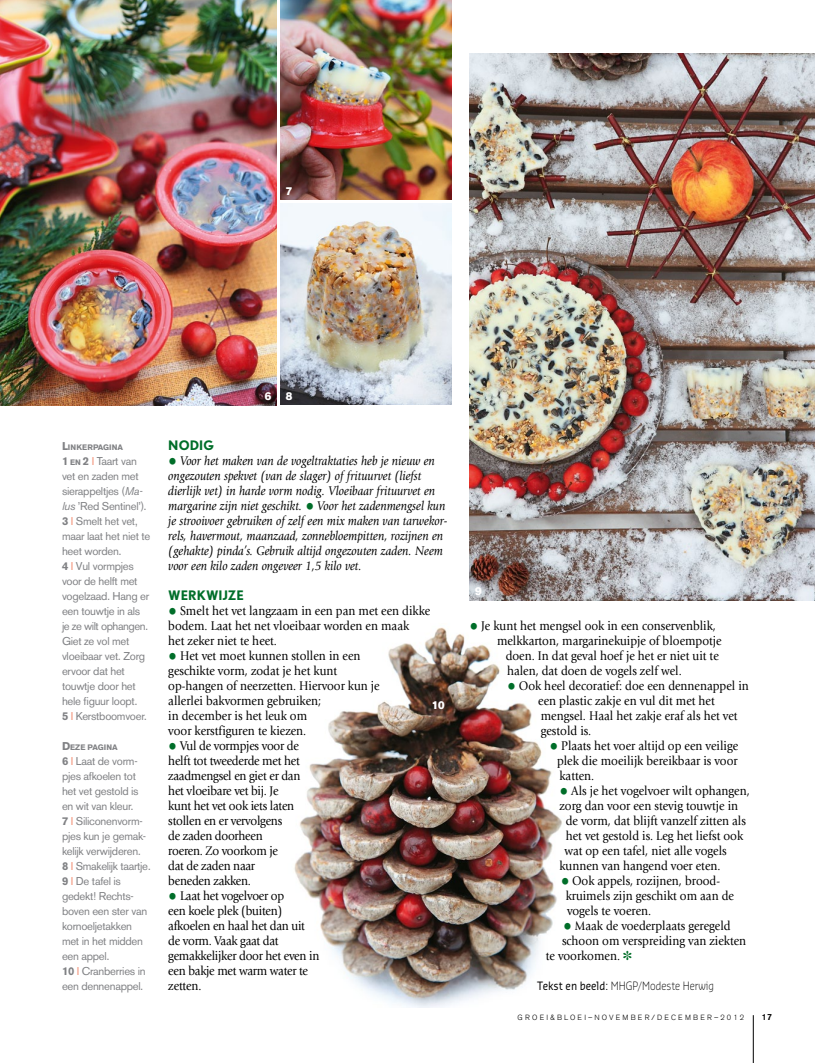
<style>
.page{position:relative;width:815px;height:1063px;background:#fff}
.page>*{position:absolute;margin:0;border:0;box-sizing:border-box;transform-origin:0 0}
.t1{font:13.12px/15px "Giovanni Std";color:#000;scale:.9 1}
.t2{font:italic 13.12px/15px "Giovanni Std";color:#000;scale:.9 1}
.t3{font:13.12px/15px "Giovanni Std";letter-spacing:-.02em;color:#000;scale:.9 1}
.t4{font:700 13.12px "Nobel";color:#006e29}
.t5{font:11.25px/15px "Standard Grot ST";letter-spacing:-.025em;color:#808184}
.t6{font:300 11.25px "Sansa Std";color:#000;scale:.9 1}
.t7{font:11.25px "Standard Grot ST Super";color:#fff;scale:.9 1}
.t8{font:500 8.75px "Standard Grot ST";color:#000}
.t9{font:700 7.88px "Standard Grot ST";letter-spacing:.005em;color:#808184}
.t10{font:300 7.5px "Standard Grot ST";letter-spacing:.29em;color:#000}
.s1{font-size:11.25px}
.s2{font-weight:700}
.s3{font-weight:700;font-size:7.88px}
.s4{color:#f3967e}
.s5{font-style:italic}
.s6{font-size:18.75px;color:#006e29}
.s7{font-style:italic;font-size:18.75px;color:#006e29}
.s8{font-weight:400}
</style>
<div class="page">
<hr style="left:753px;top:1015px;width:1px;height:48px;background:#000">
<img style="left:294px;top:627px;width:268px;height:381px">
<img style="left:469px;top:54px;width:346px;height:546px">
<img style="left:0;top:0;width:277px;height:405px">
<img style="left:280px;top:0;width:172px;height:200px">
<img style="left:280px;top:204px;width:172px;height:201px">
<p class="t7" style="left:286px;top:185px;width:9px">7</p>
<p class="t9" style="left:62px;top:443px;width:63px"><span class="s1">L</span>INKERPAGINA</p>
<p class="t5" style="left:62px;top:454px;width:90px"><span class="s2">1</span> <span class="s3">EN</span> <span class="s2">2</span> <span class="s4">I</span> Taart van vet en zaden met sierappeltjes (<span class="s5">Ma&shy;lus</span> ’Red Sentinel’).<br><span class="s2">3</span> <span class="s4">I</span> Smelt het vet, maar laat het niet te heet worden.<br><span class="s2">4</span> <span class="s4">I</span> Vul vormpjes voor de helft met vogelzaad. Hang er een touwtje in als je ze wilt ophangen.<br>Giet ze vol met vloeibaar vet. Zorg ervoor dat het touwtje door het hele figuur loopt.<br><span class="s2">5</span> <span class="s4">I</span> Kerstboomvoer.</p>
<p class="t9" style="left:62px;top:743px;width:57px"><span class="s1">D</span>EZE PAGINA</p>
<p class="t5" style="left:62px;top:754px;width:90px"><span class="s2">6</span> <span class="s4">I</span> Laat de vorm&shy;pjes afkoelen tot het vet gestold is en wit van kleur.<br><span class="s2">7</span> <span class="s4">I</span> Siliconenvorm&shy;pjes kun je gemak&shy;kelijk verwijderen.<br><span class="s2">8</span> <span class="s4">I</span> Smakelijk taartje.<br><span class="s2">9</span> <span class="s4">I</span> De tafel is gedekt! Rechts&shy;boven een ster van kornoeljetakken met in het midden een appel.<br><span class="s2">10</span> <span class="s4">I</span> Cranberries in een dennenappel.</p>
<p class="t7" style="left:265px;top:390px;width:9px">6</p>
<p class="t7" style="left:286px;top:390px;width:9px">8</p>
<p class="t4" style="left:168px;top:437px;width:47px">NODIG</p>
<p class="t2" style="left:168px;top:453px;width:312px"><span class="s6">•</span> Voor het maken van de vogeltraktaties heb je nieuw en ongezouten spekvet (van de slager) of frituurvet (liefst dierlijk vet) in harde vorm nodig. Vloeibaar frituurvet en margarine zijn niet geschikt. <span class="s6">•</span> Voor het zadenmengsel kun je strooivoer gebruiken of zelf een mix maken van tarwekor&shy;rels, havermout, maanzaad, zonnebloempitten, rozijnen en (gehakte) pinda’s. Gebruik altijd ongezouten zaden. Neem voor een kilo zaden ongeveer 1,5 kilo vet.</p>
<p class="t4" style="left:168px;top:587px;width:77px">WERKWIJZE</p>
<p class="t1" style="left:168px;top:603px;width:293px"><span class="s7">•</span> Smelt het vet langzaam in een pan met een dikke bodem. Laat het net vloeibaar worden en maak<br>het zeker niet te heet.</p>
<p class="t1" style="left:168px;top:648px;width:236px"><span class="s7">•</span> Het vet moet kunnen stollen in een geschikte vorm, zodat je het kunt op-hangen of neerzetten. Hiervoor kun je allerlei bakvormen gebruiken;<br>in december is het leuk om<br>voor kerstfiguren te kiezen.</p>
<p class="t3" style="left:168px;top:738px;width:148px"><span class="s7">•</span> Vul de vormpjes voor de helft tot tweederde met het zaadmengsel en giet er dan het vloeibare vet bij. Je kunt het vet ook iets laten stollen en er vervolgens<br>de zaden doorheen roeren. Zo voorkom je<br>dat de zaden naar beneden zakken.</p>
<p class="t3" style="left:168px;top:888px;width:169px"><span class="s7">•</span> Laat het vogelvoer op<br>een koele plek (buiten) afkoelen en haal het dan uit de vorm. Vaak gaat dat gemakkelijker door het even in een bakje met warm water te zetten.</p>
<p class="t7" style="left:432px;top:699px;width:16px">10</p>
<p class="t7" style="left:475px;top:585px;width:9px">9</p>
<p class="t1" style="left:469px;top:618px;width:275px"><span class="s7">•</span> Je kunt het mengsel ook in een conservenblik,</p>
<p class="t1" style="left:497px;top:633px;width:251px">melkkarton, margarinekuipje of bloempotje</p>
<p class="t1" style="left:506px;top:648px;width:238px">doen. In dat geval hoef je het er niet uit te</p>
<p class="t1" style="left:507px;top:663px;width:196px">halen, dat doen de vogels zelf wel.</p>
<p class="t1" style="left:538px;top:678px;width:235px;text-indent:-31px"><span class="s7">•</span> Ook heel decoratief: doe een dennenappel in een plastic zakje en vul dit met het mengsel. Haal het zakje eraf als het vet gestold is.</p>
<p class="t1" style="left:557px;top:738px;width:203px;text-align:justify;text-indent:-8px"><span class="s7">•</span> Plaats het voer altijd op een veilige plek die moeilijk bereikbaar is voor katten.</p>
<p class="t1" style="left:559px;top:783px;width:213px"><span class="s7">•</span> Als je het vogelvoer wilt ophangen,</p>
<p class="t1" style="left:559px;top:798px;width:200px">zorg dan voor een stevig touwtje in</p>
<p class="t1" style="left:566px;top:813px;width:202px">de vorm, dat blijft vanzelf zitten als</p>
<p class="t1" style="left:566px;top:828px;width:199px">het vet gestold is. Leg het liefst ook</p>
<p class="t1" style="left:564px;top:843px;width:182px">wat op een tafel, niet alle vogels</p>
<p class="t1" style="left:559px;top:858px;width:180px">kunnen van hangend voer eten.</p>
<p class="t1" style="left:566px;top:873px;width:188px;text-indent:-5px"><span class="s7">•</span> Ook appels, rozijnen, brood&shy;kruimels zijn geschikt om aan de vogels te voeren.</p>
<p class="t1" style="left:563px;top:918px;width:188px"><span class="s7">•</span> Maak de voederplaats geregeld</p>
<p class="t1" style="left:562px;top:933px;width:206px">schoon om verspreiding van ziekten</p>
<p class="t1" style="left:546px;top:948px;width:84px">te voorkomen.</p>
<p class="t6" style="left:537px;top:978px;width:198px"><span class="s8">Tekst en beeld:</span> MHGP/Modeste Herwig</p>
<p class="t10" style="left:518px;top:1013px;width:121px">GROEI&amp;BLOEI–NOVE MBER</p>
<p class="t10" style="left:652px;top:1013px;width:49px">/DECE MBER</p>
<p class="t10" style="left:714px;top:1013px;width:31px">–2012</p>
<p class="t8" style="left:762px;top:1012px;width:12px">17</p>
</div>
